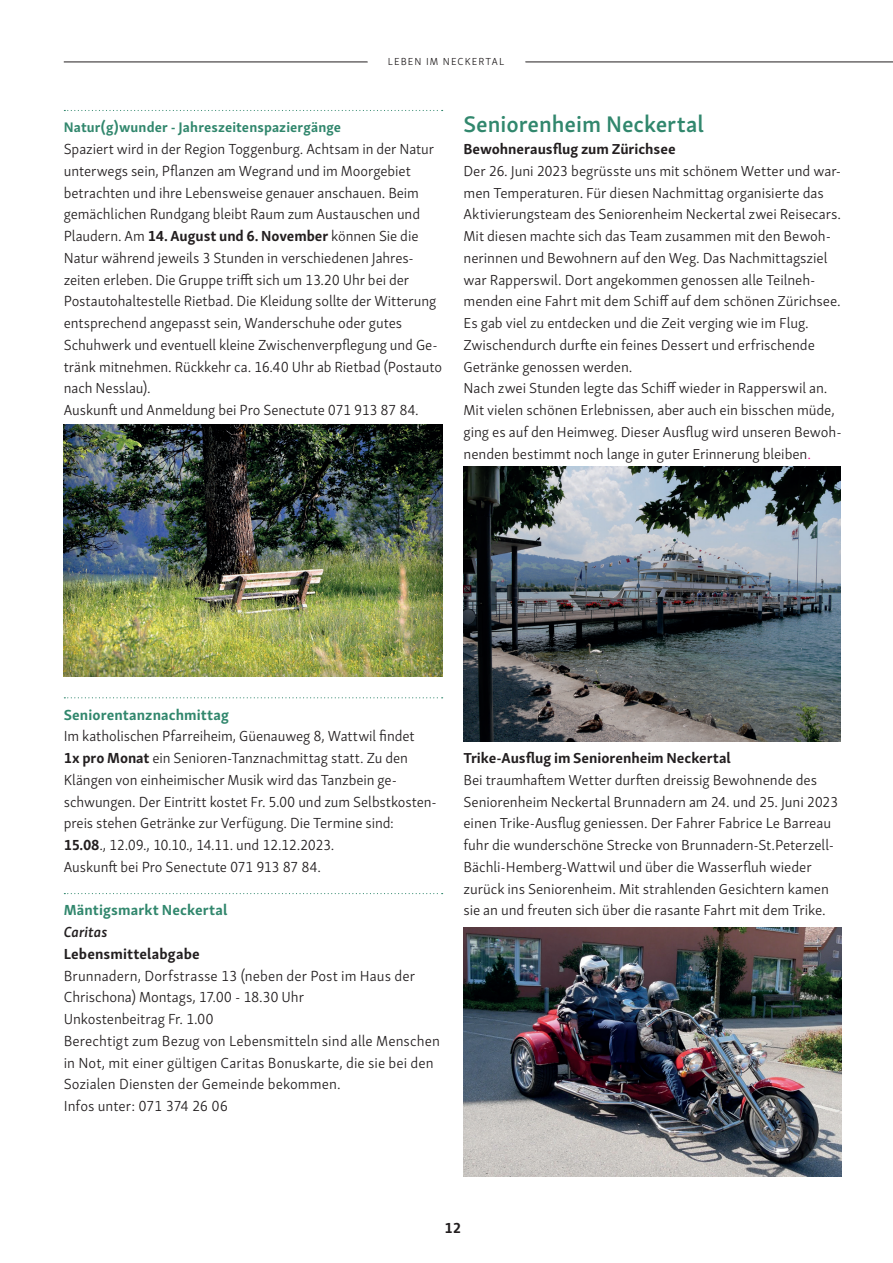
<style>
.page{position:relative;width:893px;height:1263px;background:#fff}
.page>*{position:absolute;margin:0;border:0;box-sizing:border-box;transform-origin:0 0}
.t1{font:600 23.25px "Skolar Sans PE";color:#31876d}
.t2{font:300 15px/21.8px "Skolar Sans Latn";letter-spacing:-.005em;color:#231f20}
.t3{font:700 15px "Skolar Sans Latn";letter-spacing:.005em;color:#31876d}
.t4{font:700 15px "Skolar Sans Latn";letter-spacing:.01em;color:#231f20}
.t5{font:italic 600 15px "Skolar Sans PE";letter-spacing:.005em;color:#231f20}
.t6{font:300 14.85px/21.8px "Skolar Sans Latn";letter-spacing:-.005em;color:#231f20}
.t7{font:700 14.85px "Skolar Sans Latn";color:#231f20}
.t8{font:700 14.25px "Skolar Sans Latn";letter-spacing:.01em;color:#31876d}
.t9{font:300 10.5px "Skolar Sans Latn";letter-spacing:.11em;color:#231f20}
.s1{font-weight:700}
.s2{color:#ed028c}
</style>
<div class="page">
<hr style="left:64px;top:62px;width:829px;height:1px;background:#231f20">
<svg style="left:367px;top:61px;width:159px;height:2px"></svg>
<svg style="left:64px;top:110px;width:379px;height:1px"></svg>
<img style="left:64px;top:425px;width:378px;height:251px">
<svg style="left:64px;top:697px;width:379px;height:1px"></svg>
<img style="left:463px;top:466px;width:378px;height:275px">
<img style="left:463px;top:927px;width:379px;height:249px">
<svg style="left:64px;top:893px;width:379px;height:1px"></svg>
<p class="t9" style="left:388px;top:54px;width:118px">LEBEN IM NECKERTAL</p>
<p class="t8" style="left:64px;top:116px;width:279px">Natur(g)wunder - Jahreszeitenspaziergänge</p>
<p class="t2" style="left:64px;top:137px;width:380px">Spaziert wird in der Region Toggenburg. Achtsam in der Natur unterwegs sein, Pflanzen am Wegrand und im Moorgebiet betrachten und ihre Lebensweise genauer anschauen. Beim gemächlichen Rundgang bleibt Raum zum Austauschen und Plaudern. Am <span class="s1">14. August und 6. November</span> können Sie die Natur während jeweils 3 Stunden in verschiedenen Jahres&shy;zeiten erleben. Die Gruppe trifft sich um 13.20 Uhr bei der Postautohaltestelle Rietbad. Die Kleidung sollte der Witterung entsprechend angepasst sein, Wanderschuhe oder gutes Schuhwerk und eventuell kleine Zwischenverpflegung und Ge&shy;tränk mitnehmen. Rückkehr ca. 16.40 Uhr ab Rietbad (Postauto nach Nesslau).<br>Auskunft und Anmeldung bei Pro Senectute 071 913 87 84.</p>
<h1 class="t1" style="left:463px;top:106px;width:242px">Seniorenheim Neckertal</h1>
<p class="t7" style="left:463px;top:137px;width:214px">Bewohnerausflug zum Zürichsee</p>
<p class="t6" style="left:463px;top:159px;width:380px">Der 26. Juni 2023 begrüsste uns mit schönem Wetter und war&shy;men Temperaturen. Für diesen Nachmittag organisierte das Aktivierungsteam des Seniorenheim Neckertal zwei Reisecars.<br>Mit diesen machte sich das Team zusammen mit den Bewoh&shy;nerinnen und Bewohnern auf den Weg. Das Nachmittagsziel war Rapperswil. Dort angekommen genossen alle Teilneh&shy;menden eine Fahrt mit dem Schiff auf dem schönen Zürichsee.<br>Es gab viel zu entdecken und die Zeit verging wie im Flug.<br>Zwischendurch durfte ein feines Dessert und erfrischende Getränke genossen werden.<br>Nach zwei Stunden legte das Schiff wieder in Rapperswil an.<br>Mit vielen schönen Erlebnissen, aber auch ein bisschen müde, ging es auf den Heimweg. Dieser Ausflug wird unseren Bewoh&shy;nenden bestimmt noch lange in guter Erinnerung bleiben<span class="s2">.</span></p>
<p class="t3" style="left:64px;top:702px;width:167px">Seniorentanznachmittag</p>
<p class="t2" style="left:64px;top:724px;width:375px">Im katholischen Pfarreiheim, Güenauweg 8, Wattwil findet<br><span class="s1">1x pro Monat</span> ein Senioren-Tanznachmittag statt. Zu den Klängen von einheimischer Musik wird das Tanzbein ge&shy;schwungen. Der Eintritt kostet Fr. 5.00 und zum Selbstkosten&shy;preis stehen Getränke zur Verfügung. Die Termine sind:<br><span class="s1">15.08</span>., 12.09., 10.10., 14.11. und 12.12.2023.<br>Auskunft bei Pro Senectute 071 913 87 84.</p>
<p class="t7" style="left:463px;top:746px;width:269px">Trike-Ausflug im Seniorenheim Neckertal</p>
<p class="t6" style="left:463px;top:768px;width:376px">Bei traumhaftem Wetter durften dreissig Bewohnende des Seniorenheim Neckertal Brunnadern am 24. und 25. Juni 2023 einen Trike-Ausflug geniessen. Der Fahrer Fabrice Le Barreau fuhr die wunderschöne Strecke von Brunnadern-St.Peterzell-Bächli-Hemberg-Wattwil und über die Wasserfluh wieder zurück ins Seniorenheim. Mit strahlenden Gesichtern kamen</p>
<p class="t3" style="left:64px;top:898px;width:165px">Mäntigsmarkt Neckertal</p>
<p class="t6" style="left:463px;top:898px;width:364px">sie an und freuten sich über die rasante Fahrt mit dem Trike.</p>
<p class="t5" style="left:64px;top:920px;width:45px">Caritas</p>
<p class="t4" style="left:64px;top:941px;width:137px">Lebensmittelabgabe</p>
<p class="t2" style="left:64px;top:964px;width:378px">Brunnadern, Dorfstrasse 13 (neben der Post im Haus der Chrischona) Montags, 17.00 - 18.30 Uhr<br>Unkostenbeitrag Fr. 1.00<br>Berechtigt zum Bezug von Lebensmitteln sind alle Menschen in Not, mit einer gültigen Caritas Bonuskarte, die sie bei den Sozialen Diensten der Gemeinde bekommen.<br>Infos unter: 071 374 26 06</p>
<p class="t4" style="left:445px;top:1215px;width:18px">12</p>
</div>
